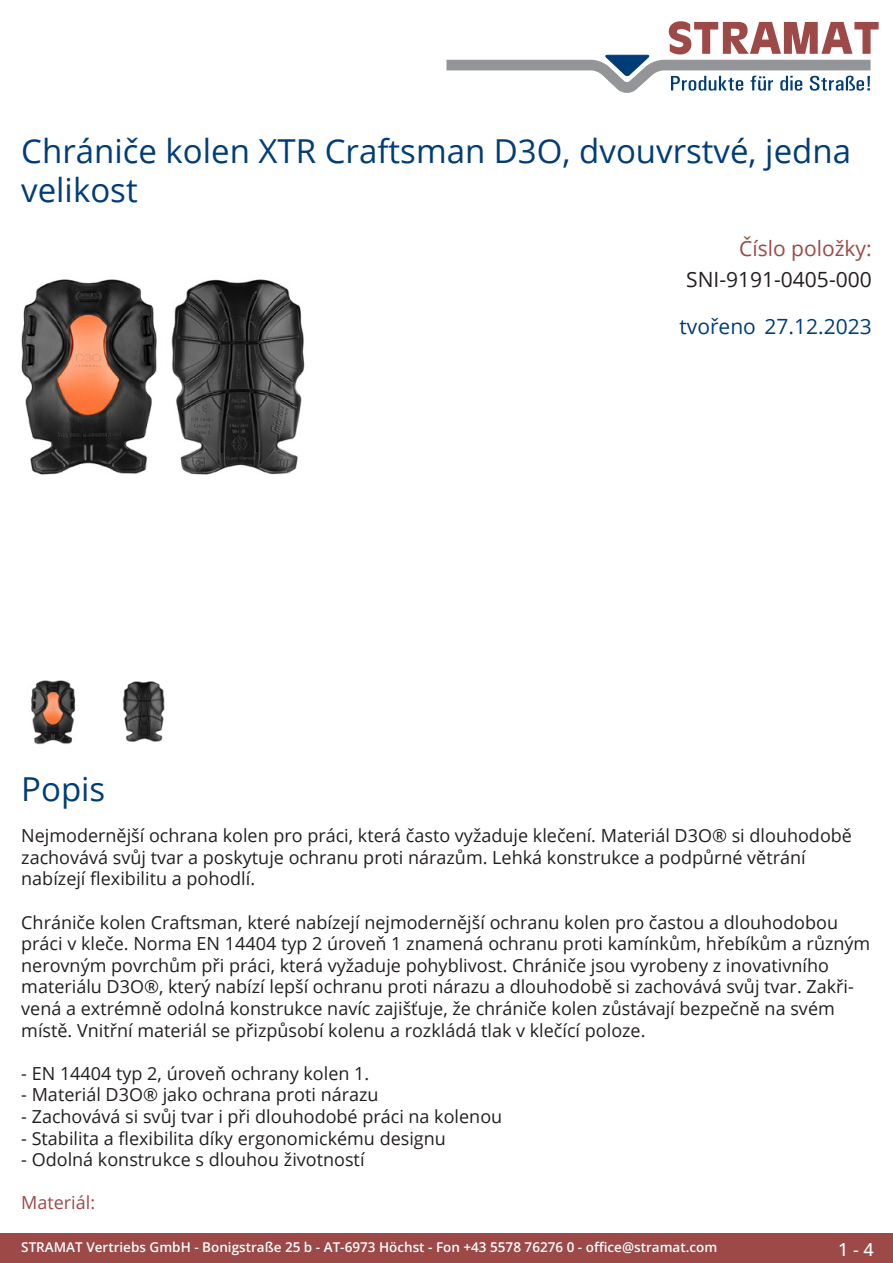
<style>
.page{position:relative;width:893px;height:1263px;background:#fff}
.page>*{position:absolute;margin:0;border:0;box-sizing:border-box;transform-origin:0 0}
.Produkttitel{font:33px/39.6px "Open Sans";color:#003d78}
.TechDaten_Inhalt{font:21px "Open Sans";color:#231f20}
.Erstellungsdatum{font:21px "Open Sans";color:#003d78}
.TechDaten_Überschrif{font:21px "Open Sans";color:#9c4948}
.Beschreibung_Text{font:18px/21.6px "Open Sans";color:#231f20}
.Beschreibung_Text-2{font:18px "Open Sans";color:#9c4948}
.t1{font:500 18px "Open Sans";color:#fff}
.t2{font:600 13.5px "Open Sans";color:#fff}
</style>
<div class="page">
<div style="left:0;top:1233px;width:893px;height:30px;background:#9c4948"></div>
<svg style="left:446px;top:21px;width:433px;height:72px"></svg>
<img style="left:21px;top:279px;width:284px;height:196px">
<img style="left:31px;top:680px;width:45px;height:64px">
<img style="left:122px;top:681px;width:43px;height:61px">
<p class="Produkttitel" style="left:21px;top:130px;width:831px">Chrániče kolen XTR Craftsman D3O, dvouvrstvé, jedna velikost</p>
<p class="TechDaten_Überschrif" style="left:739px;top:234px;width:134px">Číslo položky:</p>
<p class="TechDaten_Inhalt" style="left:686px;top:265px;width:187px">SNI-9191-0405-000</p>
<p class="Erstellungsdatum" style="left:679px;top:312px;width:194px">tvořeno 27.12.2023</p>
<p class="Produkttitel" style="left:21px;top:768px;width:86px">Popis</p>
<p class="Beschreibung_Text" style="left:21px;top:824px;width:832px">Nejmodernější ochrana kolen pro práci, která často vyžaduje klečení. Materiál D3O® si dlouhodobě zachovává svůj tvar a poskytuje ochranu proti nárazům. Lehká konstrukce a podpůrné větrání nabízejí flexibilitu a pohodlí.</p>
<p class="Beschreibung_Text" style="left:21px;top:911px;width:851px">Chrániče kolen Craftsman, které nabízejí nejmodernější ochranu kolen pro častou a dlouhodobou práci v kleče. Norma EN 14404 typ 2 úroveň 1 znamená ochranu proti kamínkům, hřebíkům a různým nerovným povrchům při práci, která vyžaduje pohyblivost. Chrániče jsou vyrobeny z inovativního materiálu D3O®, který nabízí lepší ochranu proti nárazu a dlouhodobě si zachovává svůj tvar. Zakři&shy;vená a extrémně odolná konstrukce navíc zajišťuje, že chrániče kolen zůstávají bezpečně na svém místě. Vnitřní materiál se přizpůsobí kolenu a rozkládá tlak v klečící poloze.</p>
<p class="Beschreibung_Text" style="left:21px;top:1062px;width:349px">- EN 14404 typ 2, úroveň ochrany kolen 1.</p>
<p class="Beschreibung_Text" style="left:21px;top:1083px;width:359px">- Materiál D3O® jako ochrana proti nárazu</p>
<p class="Beschreibung_Text" style="left:21px;top:1105px;width:482px">- Zachovává si svůj tvar i při dlouhodobé práci na kolenou</p>
<p class="Beschreibung_Text" style="left:21px;top:1127px;width:426px">- Stabilita a flexibilita díky ergonomickému designu</p>
<p class="Beschreibung_Text" style="left:21px;top:1148px;width:345px">- Odolná konstrukce s dlouhou životností</p>
<p class="Beschreibung_Text-2" style="left:21px;top:1190px;width:75px">Materiál:</p>
<p class="t2" style="left:21px;top:1238px;width:698px">STRAMAT Vertriebs GmbH - Bonigstraße 25 b - AT-6973 Höchst - Fon +43 5578 76276 0 - office@stramat.com</p>
<p class="t1" style="left:838px;top:1237px;width:37px">1 - 4</p>
</div>
